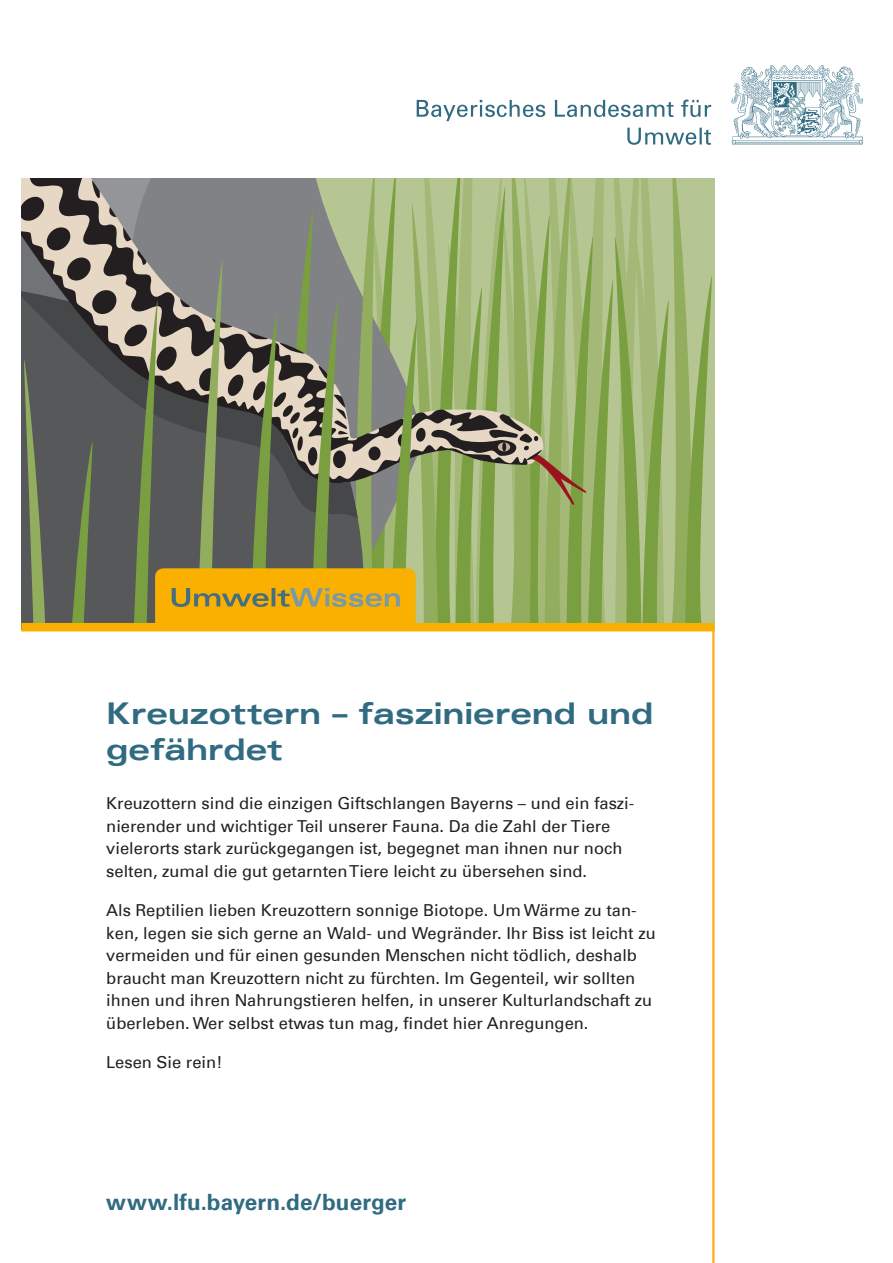
<style>
.page{position:relative;width:893px;height:1263px;background:#fff}
.page>*{position:absolute;margin:0;border:0;box-sizing:border-box;transform-origin:0 0}
.Titel_Umweltwissen{font:30px/36px "Univers Com 63 Bold Ext";letter-spacing:-.01em;color:#316b81}
.Titel_Link{font:700 22.5px "Univers Com 65";letter-spacing:.005em;color:#316b81}
.Einführung_Umweltwis{font:16.5px/22.5px "Univers Com 55 Roman";color:#231f20}
</style>
<div class="page">
<hr style="left:712px;top:622px;width:2px;height:641px;background:#faaf18">
<svg style="left:417px;top:100px;width:294px;height:45px"></svg>
<img style="left:731px;top:65px;width:131px;height:79px">
<svg style="left:21px;top:179px;width:693px;height:452px;background:#8e9567"></svg>
<h1 class="Titel_Umweltwissen" style="left:106px;top:695px;width:548px">Kreuzottern – faszinierend und gefährdet</h1>
<p class="Einführung_Umweltwis" style="left:106px;top:792px;width:529px">Kreuzottern sind die einzigen Giftschlangen Bayerns – und ein faszi&shy;nierender und wichtiger Teil unserer Fauna. Da die Zahl der Tiere vielerorts stark zurückgegangen ist, begegnet man ihnen nur noch selten, zumal die gut getarnten Tiere leicht zu übersehen sind.</p>
<p class="Einführung_Umweltwis" style="left:106px;top:899px;width:551px">Als Reptilien lieben Kreuzottern sonnige Biotope. Um Wärme zu tan&shy;ken, legen sie sich gerne an Wald- und Wegränder. Ihr Biss ist leicht zu vermeiden und für einen gesunden Menschen nicht tödlich, deshalb braucht man Kreuzottern nicht zu fürchten. Im Gegenteil, wir sollten ihnen und ihren Nahrungstieren helfen, in unserer Kulturlandschaft zu überleben. Wer selbst etwas tun mag, findet hier Anregungen.</p>
<p class="Einführung_Umweltwis" style="left:106px;top:1051px;width:118px">Lesen Sie rein!</p>
<p class="Titel_Link" style="left:106px;top:1188px;width:302px">www.lfu.bayern.de/buerger</p>
</div>
